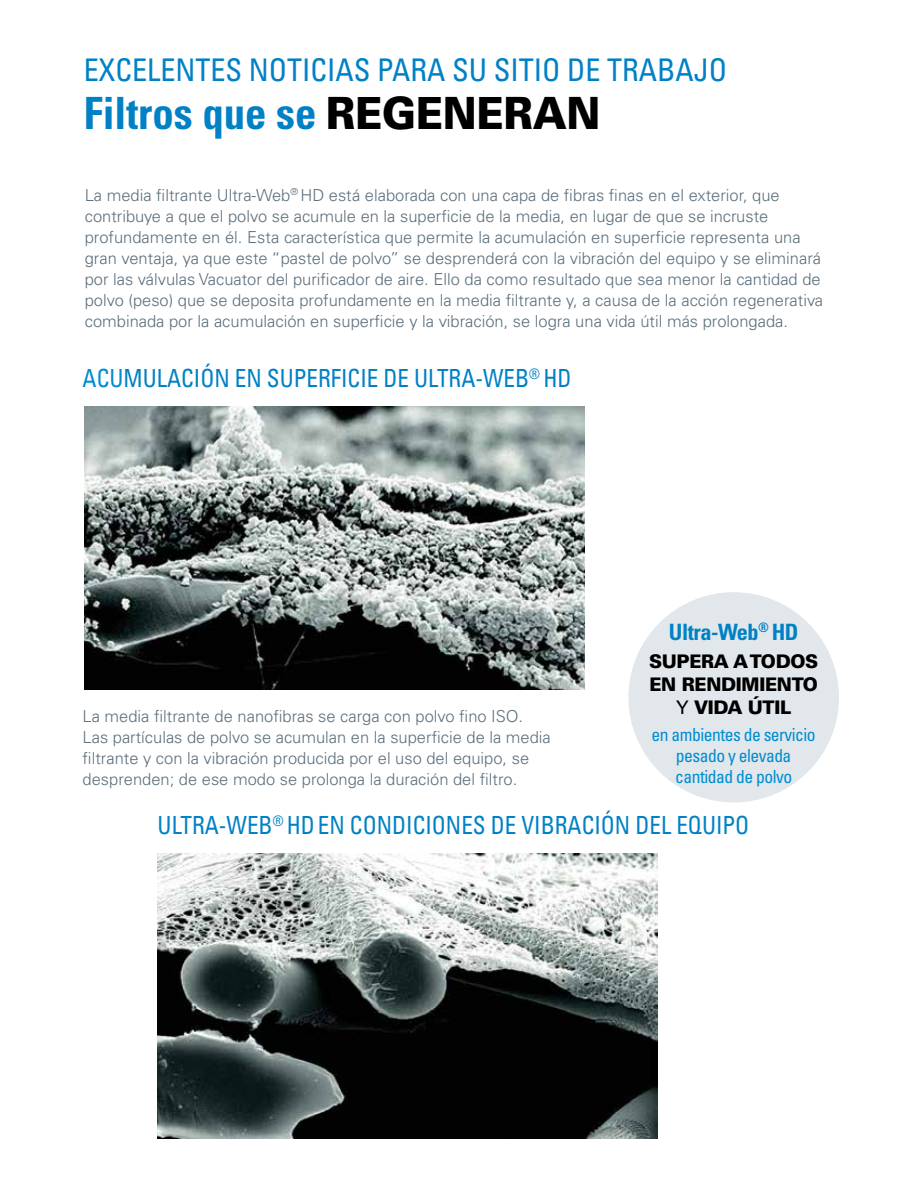
<style>
.page{position:relative;width:918px;height:1188px;background:#fff}
.page>*{position:absolute;margin:0;border:0;box-sizing:border-box;transform-origin:0 0}
.t1{font:700 condensed 44.4px "Univers LT Std";color:#0081c6;scale:.96 1}
.t2{font:condensed 31.2px "Univers LT Std";color:#0081c6;scale:.96 1}
.t3{font:condensed 24.9px "Univers LT Std";color:#0081c6;scale:.92 1}
.t4{font:700 condensed 22.5px "Univers LT Std";letter-spacing:-.02em;color:#0081c6}
.t5{font:900 18.75px/22.8px "Univers LT Std";letter-spacing:-.02em;color:#000;text-align:center}
.t6{font:condensed 18px/21.3px "Univers LT Std";letter-spacing:-.03em;color:#008cd2;text-align:center}
.t7{font:300 16.5px/21px "Univers LT Std";color:#5c6f7c}
.s1{font-weight:900;font-stretch:normal;color:#000}
.s2{color:#008cd2}
.s3{font-weight:400}
</style>
<div class="page">
<img style="left:85px;top:406px;width:499px;height:284px">
<img style="left:158px;top:853px;width:499px;height:285px">
<div style="left:628px;top:592px;width:211px;height:210px;background:#e1e7ea;border-radius:50%"></div>
<h2 class="t2" style="left:84px;top:50px;width:672px">EXCELENTES NOTICIAS PARA SU SITIO DE TRABAJO</h2>
<h1 class="t1" style="left:84px;top:85px;width:540px">Filtros que se <span class="s1">REGENERAN</span></h1>
<p class="t7" style="left:85px;top:185px;width:740px">La media filtrante Ultra-Web<sup>®</sup> HD está elaborada con una capa de fibras finas en el exterior, que contribuye a que el polvo se acumule en la superficie de la media, en lugar de que se incruste profundamente en él. Esta característica que permite la acumulación en superficie representa una gran ventaja, ya que este “pastel de polvo” se desprenderá con la vibración del equipo y se eliminará por las válvulas Vacuator del purificador de aire. Ello da como resultado que sea menor la cantidad de polvo (peso) que se deposita profundamente en la media filtrante y, a causa de la acción regenerativa combinada por la acumulación en superficie y la vibración, se logra una vida útil más prolongada.</p>
<h3 class="t3" style="left:83px;top:362px;width:533px"><span class="s2">ACU</span>MULACIÓN EN SUPERFICIE DE ULTRA-WEB<sup>®</sup> HD</h3>
<p class="t7" style="left:83px;top:706px;width:470px">La media filtrante de nanofibras se carga con polvo fino ISO.<br>Las partículas de polvo se acumulan en la superficie de la media filtrante y con la vibración producida por el uso del equipo, se desprenden; de ese modo se prolonga la duración del filtro.</p>
<h3 class="t4" style="left:669px;top:618px;width:131px">Ultra-Web<sup>®</sup> HD</h3>
<p class="t5" style="left:649px;top:650px;width:171px">SUPERA A TODOS<br>EN RENDIMIENTO<br><span class="s3">Y</span> VIDA ÚTIL</p>
<p class="t6" style="left:652px;top:723px;width:166px">en ambientes de servicio pesado y elevada cantidad de polvo</p>
<h3 class="t3" style="left:158px;top:809px;width:645px">ULTRA-WEB<sup>®</sup> HDEN CONDICIONES DE VIBRACIÓN DEL EQUIPO</h3>
</div>
